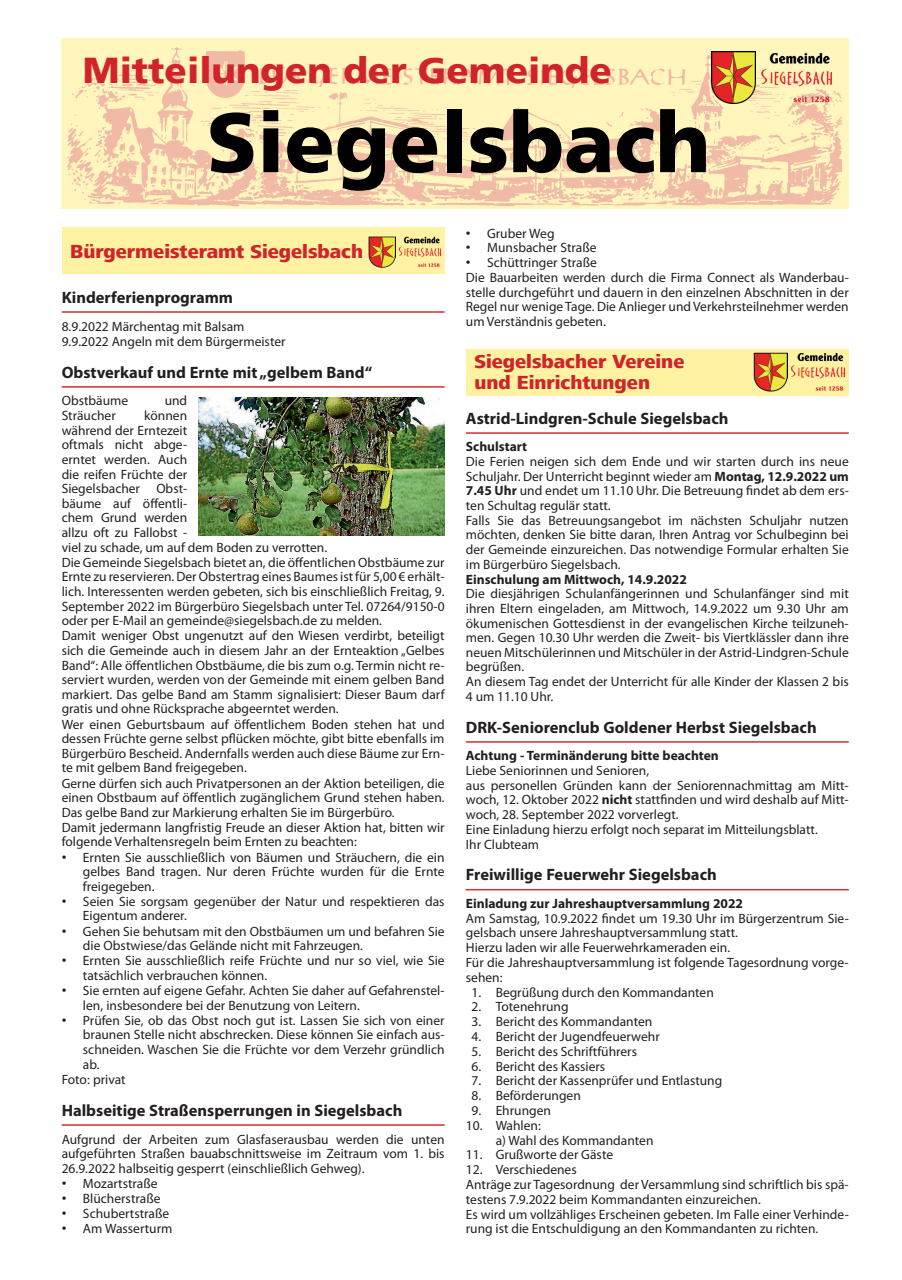
<style>
.page{position:relative;width:902px;height:1280px;background:#fff}
.page>*{position:absolute;margin:0;border:0;box-sizing:border-box;transform-origin:0 0}
.t1{font:900 84px "Frutiger LT";color:#000}
.t2{font:900 36px "Frutiger LT";color:#d1232a}
.t3{font:800 19.5px/21px "Frutiger Next LT";color:#d1232a}
.t4{font:700 16.5px "Myriad Pro";color:#231f20}
.t5{font:13.5px/14.7px "Myriad Pro";color:#231f20}
.t6{font:700 13.5px "Myriad Pro";color:#231f20}
.s1{font-family:"Arial"}
.s2{font-weight:700}
</style>
<div class="page">
<hr style="left:901px;top:0;width:1px;height:60px;background:#fff2a2">
<img style="left:62px;top:41px;width:786px;height:167px">
<img style="left:711px;top:52px;width:44px;height:51px">
<img style="left:760px;top:52px;width:71px;height:51px">
<hr style="left:62px;top:311px;width:382px;height:2px;background:#d72e32">
<hr style="left:62px;top:386px;width:382px;height:2px;background:#d72e32">
<hr style="left:62px;top:1124px;width:382px;height:2px;background:#d72e32">
<div style="left:62px;top:227px;width:382px;height:47px;background:#fff2a2"></div>
<img style="left:369px;top:236px;width:26px;height:31px">
<img style="left:398px;top:237px;width:42px;height:30px">
<img style="left:198px;top:398px;width:246px;height:138px">
<hr style="left:466px;top:432px;width:382px;height:2px;background:#d72e32">
<hr style="left:466px;top:741px;width:382px;height:2px;background:#d72e32">
<hr style="left:466px;top:889px;width:382px;height:1px;background:#d72e32">
<div style="left:466px;top:349px;width:382px;height:47px;background:#fff2a2"></div>
<img style="left:753px;top:352px;width:34px;height:40px">
<img style="left:791px;top:353px;width:53px;height:38px">
<h2 class="t2" style="left:83px;top:49px;width:530px">Mitteilungen der Gemeinde</h2>
<h1 class="t1" style="left:207px;top:92px;width:505px">Siegelsbach</h1>
<h3 class="t3" style="left:70px;top:241px;width:294px">Bürgermeisteramt Siegelsbach</h3>
<p class="t4" style="left:62px;top:286px;width:173px">Kinderferienprogramm</p>
<p class="t5" style="left:62px;top:318px;width:225px;line-height:15.1px">8.9.2022 Märchentag mit Balsam<br>9.9.2022 Angeln mit dem Bürgermeister</p>
<p class="t4" style="left:62px;top:361px;width:312px">Obstverkauf und Ernte mit „gelbem Band“</p>
<p class="t5" style="left:62px;top:393px;width:68px">Obstbäume</p>
<p class="t5" style="left:165px;top:393px;width:24px">und</p>
<p class="t5" style="left:62px;top:408px;width:56px">Sträucher</p>
<p class="t5" style="left:62px;top:408px;width:384px;text-indent:82px">können<br>während der Erntezeit<br>oftmals nicht abge-<br>erntet werden. Auch<br>die reifen Früchte der<br>Siegelsbacher Obst-<br>bäume auf öffentli-<br>chem Grund werden<br>allzu oft zu Fallobst -<br>viel zu schade, um auf dem Boden zu verrotten.<br>Die Gemeinde Siegelsbach bietet an, die öffentlichen Obstbäume zur Ernte zu reservieren. Der Obstertrag eines Baumes ist für 5,00 € erhält&shy;lich. Interessenten werden gebeten, sich bis einschließlich Freitag, 9.<br>September 2022 im Bürgerbüro Siegelsbach unter Tel. 07264/9150-0 oder per E-Mail an gemeinde@siegelsbach.de zu melden.<br>Damit weniger Obst ungenutzt auf den Wiesen verdirbt, beteiligt sich die Gemeinde auch in diesem Jahr an der Ernteaktion „Gelbes Band“: Alle öffentlichen Obstbäume, die bis zum o.g. Termin nicht re&shy;serviert wurden, werden von der Gemeinde mit einem gelben Band markiert. Das gelbe Band am Stamm signalisiert: Dieser Baum darf gratis und ohne Rücksprache abgeerntet werden.<br>Wer einen Geburtsbaum auf öffentlichem Boden stehen hat und dessen Früchte gerne selbst pflücken möchte, gibt bitte ebenfalls im Bürgerbüro Bescheid. Andernfalls werden auch diese Bäume zur Ern&shy;te mit gelbem Band freigegeben.<br>Gerne dürfen sich auch Privatpersonen an der Aktion beteiligen, die einen Obstbaum auf öffentlich zugänglichem Grund stehen haben.<br>Das gelbe Band zur Markierung erhalten Sie im Bürgerbüro.<br>Damit jedermann langfristig Freude an dieser Aktion hat, bitten wir folgende Verhaltensregeln beim Ernten zu beachten:</p>
<p class="t5" style="left:83px;top:849px;width:363px;text-align:justify;text-indent:-21px"><span class="s1">•</span> Ernten Sie ausschließlich von Bäumen und Sträuchern, die ein gelbes Band tragen. Nur deren Früchte wurden für die Ernte freigegeben.</p>
<p class="t5" style="left:83px;top:894px;width:363px;text-indent:-21px"><span class="s1">•</span> Seien Sie sorgsam gegenüber der Natur und respektieren das<br>Eigentum anderer.</p>
<p class="t5" style="left:83px;top:923px;width:363px;text-indent:-21px"><span class="s1">•</span> Gehen Sie behutsam mit den Obstbäumen um und befahren Sie die Obstwiese/das Gelände nicht mit Fahrzeugen.</p>
<p class="t5" style="left:83px;top:953px;width:363px;text-indent:-21px"><span class="s1">•</span> Ernten Sie ausschließlich reife Früchte und nur so viel, wie Sie tatsächlich verbrauchen können.</p>
<p class="t5" style="left:83px;top:983px;width:363px;text-indent:-21px"><span class="s1">•</span> Sie ernten auf eigene Gefahr. Achten Sie daher auf Gefahrenstel&shy;len, insbesondere bei der Benutzung von Leitern.</p>
<p class="t5" style="left:62px;top:1012px;width:384px"><span class="s1">•</span> Prüfen Sie, ob das Obst noch gut ist. Lassen Sie sich von einer</p>
<p class="t5" style="left:83px;top:1027px;width:363px">braunen Stelle nicht abschrecken. Diese können Sie einfach aus-</p>
<p class="t5" style="left:83px;top:1042px;width:363px">schneiden. Waschen Sie die Früchte vor dem Verzehr gründlich</p>
<p class="t5" style="left:83px;top:1056px;width:18px">ab.</p>
<p class="t5" style="left:62px;top:1071px;width:65px">Foto: privat</p>
<p class="t4" style="left:62px;top:1099px;width:342px">Halbseitige Straßensperrungen in Siegelsbach</p>
<p class="t5" style="left:62px;top:1131px;width:384px;text-align:justify">Aufgrund der Arbeiten zum Glasfaserausbau werden die unten aufgeführten Straßen bauabschnittsweise im Zeitraum vom 1. bis 26.9.2022 halbseitig gesperrt (einschließlich Gehweg).</p>
<p class="t5" style="left:62px;top:1176px;width:97px"><span class="s1">•</span> Mozartstraße</p>
<p class="t5" style="left:62px;top:1191px;width:100px"><span class="s1">•</span> Blücherstraße</p>
<p class="t5" style="left:62px;top:1206px;width:109px"><span class="s1">•</span> Schubertstraße</p>
<p class="t5" style="left:62px;top:1221px;width:112px"><span class="s1">•</span> Am Wasserturm</p>
<p class="t5" style="left:466px;top:226px;width:90px"><span class="s1">•</span> Gruber Weg</p>
<p class="t5" style="left:466px;top:240px;width:132px"><span class="s1">•</span> Munsbacher Straße</p>
<p class="t5" style="left:466px;top:255px;width:384px"><span class="s1">•</span> Schüttringer Straße<br>Die Bauarbeiten werden durch die Firma Connect als Wanderbau&shy;stelle durchgeführt und dauern in den einzelnen Abschnitten in der Regel nur wenige Tage. Die Anlieger und Verkehrsteilnehmer werden um Verständnis gebeten.</p>
<h3 class="t3" style="left:474px;top:351px;width:211px">Siegelsbacher Vereine und Einrichtungen</h3>
<p class="t4" style="left:466px;top:407px;width:264px">Astrid-Lindgren-Schule Siegelsbach</p>
<p class="t6" style="left:466px;top:438px;width:63px">Schulstart</p>
<p class="t5" style="left:466px;top:454px;width:384px">Die Ferien neigen sich dem Ende und wir starten durch ins neue Schuljahr. Der Unterricht beginnt wieder am <span class="s2">Montag, 12.9.2022 um 7.45 Uhr</span> und endet um 11.10 Uhr. Die Betreuung findet ab dem ers&shy;ten Schultag regulär statt.<br>Falls Sie das Betreuungsangebot im nächsten Schuljahr nutzen möchten, denken Sie bitte daran, Ihren Antrag vor Schulbeginn bei der Gemeinde einzureichen. Das notwendige Formular erhalten Sie im Bürgerbüro Siegelsbach.</p>
<p class="t6" style="left:466px;top:570px;width:222px">Einschulung am Mittwoch, 14.9.2022</p>
<p class="t5" style="left:466px;top:586px;width:384px">Die diesjährigen Schulanfängerinnen und Schulanfänger sind mit ihren Eltern eingeladen, am Mittwoch, 14.9.2022 um 9.30 Uhr am ökumenischen Gottesdienst in der evangelischen Kirche teilzuneh&shy;men. Gegen 10.30 Uhr werden die Zweit- bis Viertklässler dann ihre neuen Mitschülerinnen und Mitschüler in der Astrid-Lindgren-Schule begrüßen.<br>An diesem Tag endet der Unterricht für alle Kinder der Klassen 2 bis 4 um 11.10 Uhr.</p>
<p class="t4" style="left:466px;top:716px;width:352px">DRK-Seniorenclub Goldener Herbst Siegelsbach</p>
<p class="t6" style="left:466px;top:747px;width:254px">Achtung - Terminänderung bitte beachten</p>
<p class="t5" style="left:466px;top:763px;width:384px">Liebe Seniorinnen und Senioren,<br>aus personellen Gründen kann der Seniorennachmittag am Mitt&shy;woch, 12. Oktober 2022 <span class="s2">nicht</span> stattfinden und wird deshalb auf Mitt&shy;woch, 28. September 2022 vorverlegt.<br>Eine Einladung hierzu erfolgt noch separat im Mitteilungsblatt.<br>Ihr Clubteam</p>
<p class="t4" style="left:466px;top:864px;width:252px">Freiwillige Feuerwehr Siegelsbach</p>
<p class="t6" style="left:466px;top:895px;width:279px">Einladung zur Jahreshauptversammlung 2022</p>
<p class="t5" style="left:466px;top:911px;width:384px">Am Samstag, 10.9.2022 findet um 19.30 Uhr im Bürgerzentrum Sie&shy;gelsbach unsere Jahreshauptversammlung statt.<br>Hierzu laden wir alle Feuerwehrkameraden ein.<br>Für die Jahreshauptversammlung ist folgende Tagesordnung vorge&shy;sehen:</p>
<p class="t5" style="left:471px;top:984px;width:244px">1. Begrüßung durch den Kommandanten</p>
<p class="t5" style="left:471px;top:999px;width:98px">2. Totenehrung</p>
<p class="t5" style="left:471px;top:1014px;width:182px">3. Bericht des Kommandanten</p>
<p class="t5" style="left:471px;top:1029px;width:190px">4. Bericht der Jugendfeuerwehr</p>
<p class="t5" style="left:471px;top:1044px;width:167px">5. Bericht des Schriftführers</p>
<p class="t5" style="left:471px;top:1058px;width:135px">6. Bericht des Kassiers</p>
<p class="t5" style="left:471px;top:1073px;width:252px">7. Bericht der Kassenprüfer und Entlastung</p>
<p class="t5" style="left:471px;top:1088px;width:111px">8. Beförderungen</p>
<p class="t5" style="left:471px;top:1103px;width:81px">9. Ehrungen</p>
<p class="t5" style="left:495px;top:1118px;width:159px;text-indent:-30px">10. Wahlen:<br>a) Wahl des Kommandanten</p>
<p class="t5" style="left:466px;top:1147px;width:149px">11. Grußworte der Gäste</p>
<p class="t5" style="left:466px;top:1162px;width:384px">12. Verschiedenes<br>Anträge zur Tagesordnung der Versammlung sind schriftlich bis spä&shy;testens 7.9.2022 beim Kommandanten einzureichen.<br>Es wird um vollzähliges Erscheinen gebeten. Im Falle einer Verhinde&shy;rung ist die Entschuldigung an den Kommandanten zu richten.</p>
</div>
